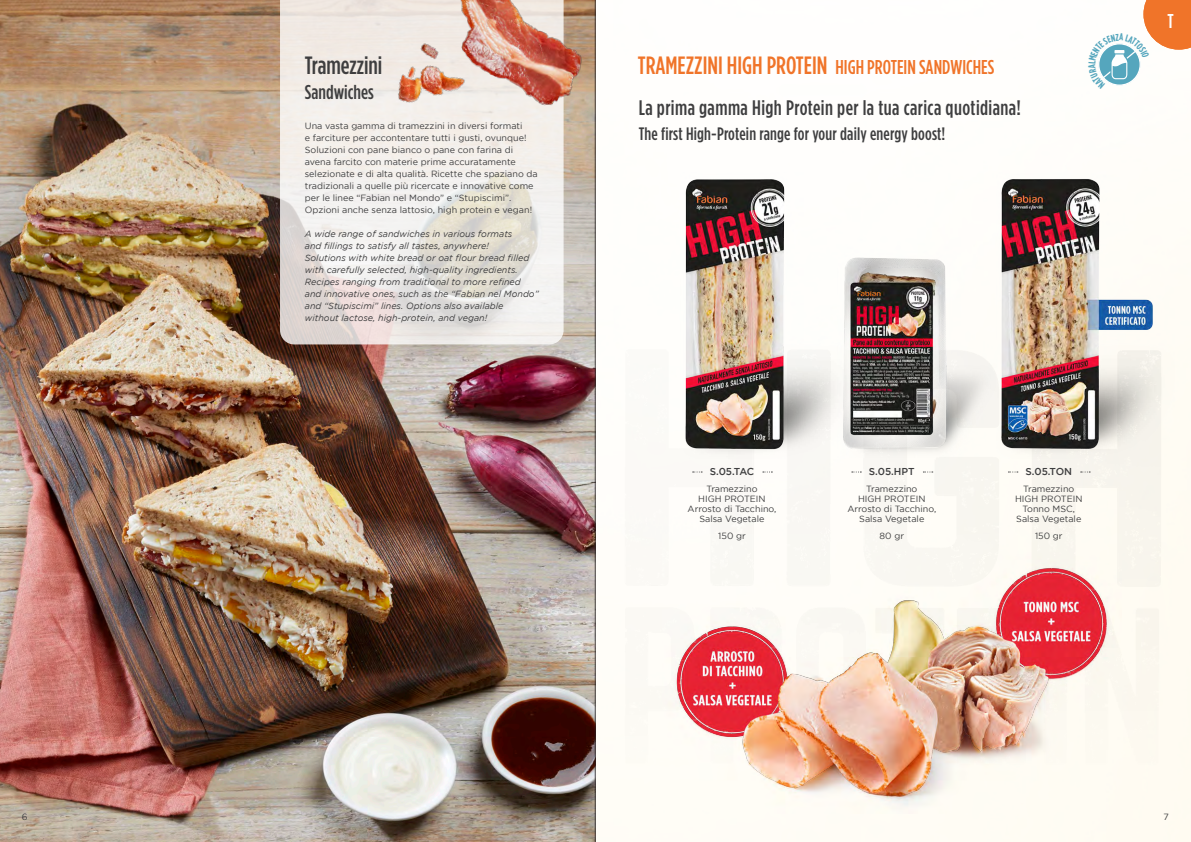
<style>
.page{position:relative;width:1191px;height:842px;background:#fff}
.page>*{position:absolute;margin:0;border:0;box-sizing:border-box;transform-origin:0 0}
.t1{font:500 25px "Gotham Condensed";color:#f07429}
.t2{font:500 25px "Gotham Condensed";color:#3e3e3f}
.t3{font:500 21px "Gotham Condensed";letter-spacing:.02em;color:#3e3e3f}
.t4{font:500 20px "Gotham Condensed";color:#3e3e3f}
.t5{font:500 20px "Gotham Condensed";color:#fff}
.t6{font:500 18px "Gotham Condensed";letter-spacing:.01em;color:#3e3e3f}
.t7{font:500 10px "Gotham";color:#3e3e3f}
.t8{font:9px/10px "Gotham";color:#3e3e3f;text-align:center}
.t9{font:italic 9px/12px "Gotham";color:#3e3e3f}
.s1{font-size:20px}
</style>
<div class="page">
<div style="left:596px;top:330px;width:594px;height:455px;background:#fefbf4"></div>
<img style="left:0;top:0;width:595px;height:842px">
<svg style="left:280px;top:0;width:283px;height:344px"></svg>
<img style="left:503px;top:0;width:94px;height:120px">
<img style="left:329px;top:0;width:174px;height:168px">
<img style="left:859px;top:172px;width:157px;height:285px">
<img style="left:680px;top:174px;width:179px;height:284px">
<img style="left:996px;top:173px;width:178px;height:285px">
<img style="left:663px;top:534px;width:458px;height:280px">
<hr style="left:595px;top:0;width:1px;height:842px;background:#231f20">
<svg style="left:1088px;top:0;width:103px;height:89px"></svg>
<h1 class="t2" style="left:305px;top:52px;width:79px">Tramezzini</h1>
<h3 class="t4" style="left:305px;top:81px;width:70px">Sandwiches</h3>
<p class="t8" style="left:305px;top:119px;width:234px;line-height:12px;text-align:left">Una vasta gamma di tramezzini in diversi formati<br>e farciture per accontentare tutti i gusti, ovunque!<br>Soluzioni con pane bianco o pane con farina di avena farcito con materie prime accuratamente selezionate e di alta qualità. Ricette che spaziano da tradizionali a quelle più ricercate e innovative come per le linee “Fabian nel Mondo” e “Stupiscimi”.<br>Opzioni anche senza lattosio, high protein e vegan!</p>
<p class="t9" style="left:305px;top:227px;width:235px">A wide range of sandwiches in various formats<br>and fillings to satisfy all tastes, anywhere!<br>Solutions with white bread or oat flour bread filled with carefully selected, high-quality ingredients.<br>Recipes ranging from traditional to more refined and innovative ones, such as the “Fabian nel Mondo” and “Stupiscimi” lines. Options also available without lactose, high-protein, and vegan!</p>
<h1 class="t1" style="left:638px;top:52px;width:358px">TRAMEZZINI HIGH PROTEIN <span class="s1">HIGH PROTEIN SANDWICHES</span></h1>
<h2 class="t3" style="left:639px;top:96px;width:384px">La prima gamma High Protein per la tua carica quotidiana!</h2>
<h3 class="t6" style="left:639px;top:123px;width:308px">The first High-Protein range for your daily energy boost!</h3>
<h3 class="t5" style="left:1163px;top:10px;width:16px">P TT</h3>
<p class="t7" style="left:710px;top:465px;width:46px">S.05.TAC</p>
<p class="t8" style="left:687px;top:483px;width:90px">Tramezzino<br>HIGH PROTEIN<br>Arrosto di Tacchino,<br>Salsa Vegetale</p>
<p class="t8" style="left:718px;top:530px;width:29px">150 gr</p>
<p class="t7" style="left:869px;top:465px;width:47px">S.05.HPT</p>
<p class="t8" style="left:847px;top:483px;width:90px">Tramezzino<br>HIGH PROTEIN<br>Arrosto di Tacchino,<br>Salsa Vegetale</p>
<p class="t8" style="left:879px;top:530px;width:26px">80 gr</p>
<p class="t7" style="left:1025px;top:465px;width:48px">S.05.TON</p>
<p class="t8" style="left:1015px;top:483px;width:69px">Tramezzino<br>HIGH PROTEIN<br>Tonno MSC,<br>Salsa Vegetale</p>
<p class="t8" style="left:1035px;top:530px;width:29px">150 gr</p>
<p class="t8" style="left:22px;top:811px;width:7px">6</p>
<p class="t8" style="left:1163px;top:811px;width:7px">7</p>
</div>
